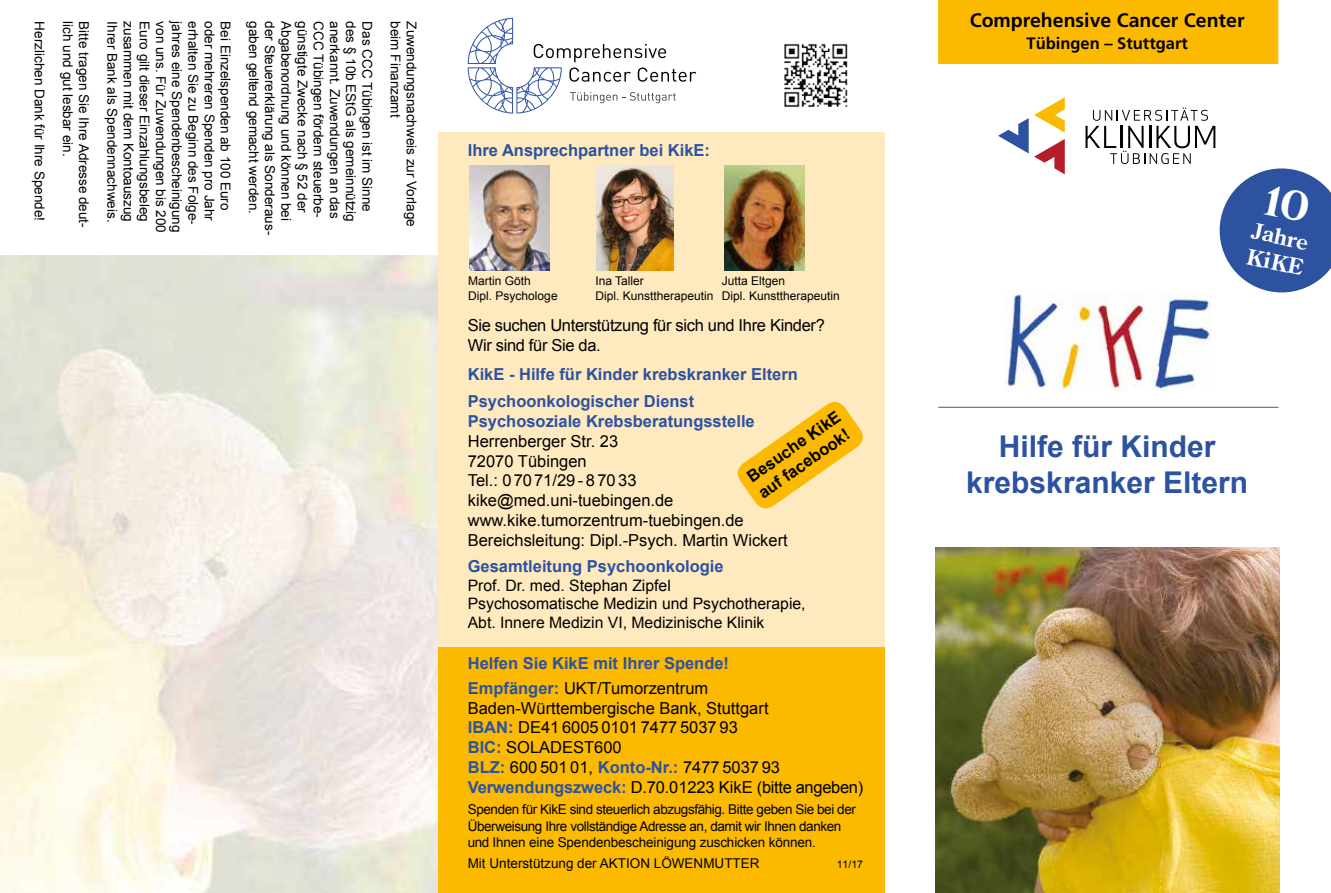
<style>
.page{position:relative;width:1331px;height:893px;background:#fff}
.page>*{position:absolute;margin:0;border:0;box-sizing:border-box;transform-origin:0 0}
.t1{font:700 30px/36px "Arial";color:#2d52a0;text-align:center}
.t2{font:700 21.6px/26px "Century Old Style Std";color:#fff}
.t3{font:700 19.5px "Frutiger";color:#000}
.t4{font:16.5px/19.8px "Arial";color:#000}
.t5{font:700 16.5px/27.3px "Arial";color:#2d52a0}
.t6{font:16.5px/19.8px "Arial";letter-spacing:-.02em;color:#000}
.t7{font:700 16.5px/19.8px "Arial";color:#000}
.t8{font:700 16.5px "Frutiger";color:#000}
.t9{font:15.75px/18.9px "Arial";color:#000}
.t10{font:13.5px "Arial";color:#000}
.t11{font:13.5px/16.2px "Arial";letter-spacing:-.03em;color:#000}
.t12{font:12px "Arial";color:#000}
.t13{font:10.5px "Arial";color:#000}
.s1{font-weight:400;color:#000}
.s2{font-weight:700;color:#2d52a0}
</style>
<div class="page">
<div style="left:438px;top:133px;width:446px;height:523px;background:#ffeac0"></div>
<div style="left:438px;top:647px;width:446px;height:246px;background:#fbba00"></div>
<div style="left:938px;top:0;width:340px;height:64px;background:#fbba00"></div>
<hr style="left:938px;top:407px;width:340px;height:1px;background:#4d55a1">
<img style="left:1004px;top:294px;width:207px;height:96px">
<img style="left:935px;top:547px;width:344px;height:346px">
<svg style="left:737px;top:402px;width:126px;height:107px"></svg>
<img style="left:784px;top:43px;width:64px;height:64px">
<img style="left:725px;top:165px;width:79px;height:106px">
<img style="left:596px;top:166px;width:78px;height:105px">
<img style="left:469px;top:166px;width:81px;height:105px">
<svg style="left:998px;top:97px;width:67px;height:77px"></svg>
<svg style="left:468px;top:18px;width:228px;height:96px"></svg>
<svg style="left:1085px;top:107px;width:246px;height:191px"></svg>
<p class="t10" style="left:48px;top:21px;width:201px;rotate:90deg">Herzlichen Dank für Ihre Spende!</p>
<p class="t10" style="left:77px;top:21px;width:137px;rotate:90deg">lich und gut lesbar ein.</p>
<p class="t10" style="left:93px;top:21px;width:208px;rotate:90deg">Bitte tragen Sie Ihre Adresse deut-</p>
<p class="t10" style="left:121px;top:21px;width:203px;rotate:90deg">Ihrer Bank als Spendennachweis.</p>
<p class="t10" style="left:137px;top:21px;width:202px;rotate:90deg">zusammen mit dem Kontoauszug</p>
<p class="t10" style="left:153px;top:21px;width:202px;rotate:90deg">Euro gilt dieser Einzahlungsbeleg</p>
<p class="t10" style="left:170px;top:21px;width:213px;rotate:90deg">von uns. Für Zuwendungen bis 200</p>
<p class="t10" style="left:186px;top:21px;width:212px;rotate:90deg">jahres eine Spendenbescheinigung</p>
<p class="t10" style="left:202px;top:21px;width:205px;rotate:90deg">erhalten Sie zu Beginn des Folge-</p>
<p class="t10" style="left:218px;top:21px;width:201px;rotate:90deg">oder mehreren Spenden pro Jahr</p>
<p class="t10" style="left:234px;top:21px;width:191px;rotate:90deg">Bei Einzelspenden ab 100 Euro</p>
<p class="t10" style="left:263px;top:21px;width:194px;rotate:90deg">gaben geltend gemacht werden.</p>
<p class="t10" style="left:279px;top:21px;width:215px;rotate:90deg">der Steuererklärung als Sonderaus-</p>
<p class="t10" style="left:295px;top:21px;width:201px;rotate:90deg">Abgabenordnung und können bei</p>
<p class="t10" style="left:311px;top:21px;width:193px;rotate:90deg">günstigte Zwecke nach § 52 der</p>
<p class="t10" style="left:327px;top:21px;width:198px;rotate:90deg">CCC Tübingen fördern steuerbe-</p>
<p class="t10" style="left:344px;top:21px;width:199px;rotate:90deg">anerkannt. Zuwendungen an das</p>
<p class="t10" style="left:360px;top:21px;width:202px;rotate:90deg">des § 10b EStG als gemeinnützig</p>
<p class="t10" style="left:376px;top:21px;width:192px;rotate:90deg">Das CCC Tübingen ist im Sinne</p>
<p class="t10" style="left:404px;top:21px;width:98px;rotate:90deg">beim Finanzamt</p>
<p class="t10" style="left:420px;top:21px;width:207px;rotate:90deg">Zuwendungsnachweis zur Vorlage</p>
<p class="t5" style="left:468px;top:137px;width:244px">Ihre Ansprechpartner bei KikE:</p>
<p class="t12" style="left:468px;top:273px;width:64px">Martin Göth</p>
<p class="t12" style="left:595px;top:273px;width:50px">Ina Taller</p>
<p class="t12" style="left:722px;top:273px;width:65px">Jutta Eltgen</p>
<p class="t12" style="left:468px;top:288px;width:91px">Dipl. Psychologe</p>
<p class="t12" style="left:595px;top:288px;width:246px">Dipl. Kunsttherapeutin Dipl. Kunsttherapeutin</p>
<p class="t6" style="left:468px;top:316px;width:359px">Sie suchen Unterstützung für sich und Ihre Kinder?<br>Wir sind für Sie da.</p>
<p class="t5" style="left:468px;top:361px;width:332px">KikE - Hilfe für Kinder krebskranker Eltern<br>Psychoonkologischer Dienst</p>
<p class="t5" style="left:468px;top:408px;width:289px">Psychosoziale Krebsberatungsstelle</p>
<p class="t4" style="left:468px;top:431px;width:321px">Herrenberger Str. 23<br>72070 Tübingen<br>Tel.: 07071/29 - 8 70 33 kike@med.uni-tuebingen.de www.kike.tumorzentrum-tuebingen.de<br>Bereichsleitung: Dipl.-Psych. Martin Wickert</p>
<p class="t5" style="left:468px;top:553px;width:257px">Gesamtleitung Psychoonkologie</p>
<p class="t9" style="left:468px;top:576px;width:339px">Prof. Dr. med. Stephan Zipfel<br>Psychosomatische Medizin und Psychotherapie,<br>Abt. Innere Medizin VI, Medizinische Klinik</p>
<p class="t5" style="left:468px;top:651px;width:263px;line-height:25.2px">Helfen Sie KikE mit Ihrer Spende!<br>Empfänger: <span class="s1">UKT/Tumorzentrum</span></p>
<p class="t4" style="left:468px;top:698px;width:397px">Baden-Württembergische Bank, Stuttgart<br><span class="s2">IBAN:</span> DE41 6005 0101 7477 5037 93<br><span class="s2">BIC:</span> SOLADEST600<br><span class="s2">BLZ:</span> 600 501 01, <span class="s2">Konto-Nr.:</span> 7477 5037 93<br><span class="s2">Verwendungszweck:</span> D.70.01223 KikE (bitte angeben)</p>
<p class="t11" style="left:468px;top:802px;width:390px">Spenden für KikE sind steuerlich abzugsfähig. Bitte geben Sie bei der<br>Überweisung Ihre vollständige Adresse an, damit wir Ihnen danken und Ihnen eine Spendenbescheinigung zuschicken können.</p>
<p class="t10" style="left:468px;top:855px;width:293px">Mit Unterstützung der AKTION LÖWENMUTTER</p>
<p class="t7" style="left:743px;top:470px;width:112px;rotate:-35deg">Besuche KikE auf facebook!</p>
<p class="t13" style="left:837px;top:858px;width:28px">11/17</p>
<h3 class="t3" style="left:970px;top:9px;width:276px">Comprehensive Cancer Center</h3>
<p class="t8" style="left:1026px;top:34px;width:163px">Tübingen – Stuttgart</p>
<h2 class="t2" style="left:1255px;top:217px;width:59px;rotate:12deg">Jahre<br>KiKE</h2>
<h1 class="t1" style="left:966px;top:430px;width:283px">Hilfe für Kinder krebskranker Eltern</h1>
</div>
